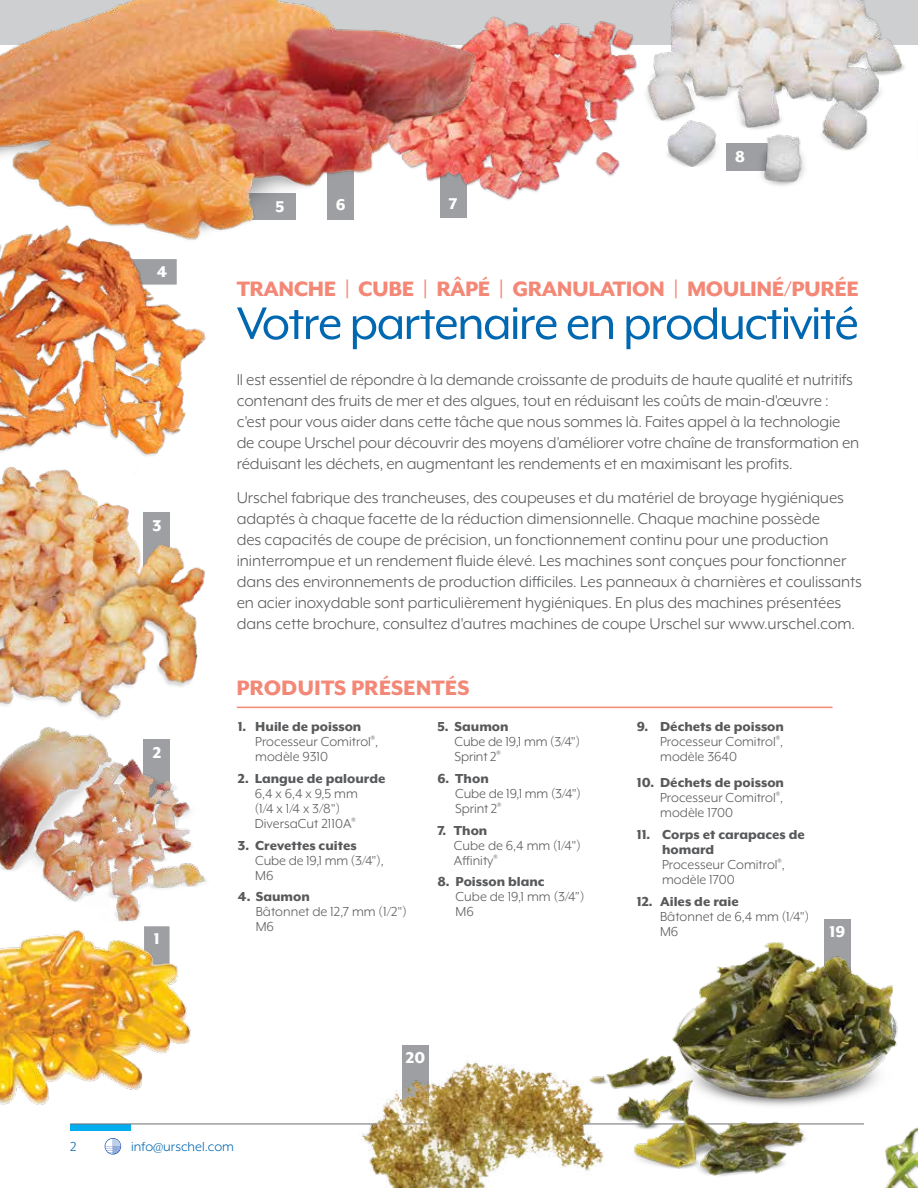
<style>
.page{position:relative;width:918px;height:1188px;background:#fff}
.page>*{position:absolute;margin:0;border:0;box-sizing:border-box;transform-origin:0 0}
.t1{font:52.5px "Mr Eaves XL Mod OT";letter-spacing:-.03em;color:#0067b1}
.t2{font:800 24px "Mr Eaves XL Mod OT";letter-spacing:-.02em;color:#f48877}
.t3{font:800 24px "Mr Eaves XL Mod OT";color:#f48877}
.t4{font:18px/21px "Mr Eaves XL Mod OT";letter-spacing:-.005em;color:#58595b}
.t5{font:800 18px "Mr Eaves XL Mod OT";color:#fff}
.t6{font:15px/15px "Mr Eaves XL Mod OT";color:#58595b}
.t7{font:800 15px "Mr Eaves XL Mod OT";color:#58595b}
.t8{font:15px "Mr Eaves XL Mod OT";color:#0067b1}
.s1{font-weight:800}
</style>
<div class="page">
<div style="left:402px;top:1045px;width:27px;height:60px;background:#9d9fa2"></div>
<div style="left:70px;top:1124px;width:61px;height:7px;background:#00aeef"></div>
<svg style="left:105px;top:1138px;width:16px;height:17px"></svg>
<hr style="left:70px;top:1124px;width:794px;height:1px;background:#6d6e71">
<hr style="left:237px;top:707px;width:596px;height:1px;background:#f48877">
<img style="left:0;top:706px;width:307px;height:206px">
<img style="left:597px;top:0;width:303px;height:186px">
<img style="left:504px;top:4px;width:174px;height:197px">
<img style="left:0;top:0;width:504px;height:230px">
<img style="left:900px;top:0;width:18px;height:71px">
<img style="left:651px;top:919px;width:267px;height:269px">
<img style="left:0;top:201px;width:225px;height:241px">
<img style="left:0;top:442px;width:235px;height:307px">
<img style="left:307px;top:1058px;width:344px;height:130px">
<img style="left:0;top:912px;width:191px;height:193px">
<svg style="left:736px;top:151px;width:9px;height:11px"></svg>
<p class="t8" style="left:70px;top:1139px;width:8px">2</p>
<p class="t5" style="left:157px;top:261px;width:12px">4</p>
<p class="t5" style="left:152px;top:516px;width:11px">3</p>
<p class="t5" style="left:153px;top:743px;width:10px">2</p>
<p class="t5" style="left:154px;top:929px;width:8px">1</p>
<p class="t5" style="left:275px;top:196px;width:10px">5</p>
<p class="t5" style="left:336px;top:195px;width:11px">6</p>
<p class="t5" style="left:449px;top:193px;width:10px">7</p>
<h2 class="t2" style="left:237px;top:275px;width:624px">TRANCHE | CUBE | RÂPÉ | GRANULATION | MOULINÉ/PURÉE</h2>
<h1 class="t1" style="left:237px;top:295px;width:624px">Votre partenaire en productivité</h1>
<p class="t4" style="left:237px;top:369px;width:624px">Il est essentiel de répondre à la demande croissante de produits de haute qualité et nutritifs contenant des fruits de mer et des algues, tout en réduisant les coûts de main-d'œuvre : c'est pour vous aider dans cette tâche que nous sommes là. Faites appel à la technologie de coupe Urschel pour découvrir des moyens d'améliorer votre chaîne de transformation en réduisant les déchets, en augmentant les rendements et en maximisant les profits.</p>
<p class="t4" style="left:237px;top:487px;width:627px">Urschel fabrique des trancheuses, des coupeuses et du matériel de broyage hygiéniques adaptés à chaque facette de la réduction dimensionnelle. Chaque machine possède<br>des capacités de coupe de précision, un fonctionnement continu pour une production ininterrompue et un rendement fluide élevé. Les machines sont conçues pour fonctionner dans des environnements de production difficiles. Les panneaux à charnières et coulissants en acier inoxydable sont particulièrement hygiéniques. En plus des machines présentées dans cette brochure, consultez d'autres machines de coupe Urschel sur www.urschel.com.</p>
<h2 class="t3" style="left:236px;top:674px;width:235px">PRODUITS PRÉSENTÉS</h2>
<p class="t6" style="left:255px;top:719px;width:124px;text-indent:-17px"><span class="s1">1. Huile de poisson<br></span>Processeur Comitrol<sup>®</sup>, modèle 9310</p>
<p class="t7" style="left:238px;top:770px;width:149px">2. Langue de palourde</p>
<p class="t6" style="left:255px;top:786px;width:105px">6,4 x 6,4 x 9,5 mm (1/4 x 1/4 x 3/8")<br>DiversaCut 2110A<sup>®</sup></p>
<p class="t7" style="left:238px;top:837px;width:120px">3. Crevettes cuites</p>
<p class="t6" style="left:255px;top:853px;width:130px">Cube de 19,1 mm (3/4"),<br>M6</p>
<p class="t7" style="left:238px;top:888px;width:73px">4. Saumon</p>
<p class="t6" style="left:256px;top:904px;width:153px">Bâtonnet de 12,7 mm (1/2")<br>M6</p>
<p class="t7" style="left:437px;top:718px;width:73px">5. Saumon</p>
<p class="t6" style="left:455px;top:734px;width:127px">Cube de 19,1 mm (3/4")<br>Sprint 2<sup>®</sup></p>
<p class="t7" style="left:437px;top:770px;width:53px">6. Thon</p>
<p class="t6" style="left:455px;top:786px;width:127px">Cube de 19,1 mm (3/4")<br>Sprint 2<sup>®</sup></p>
<p class="t7" style="left:437px;top:822px;width:52px">7. Thon</p>
<p class="t6" style="left:454px;top:838px;width:128px">Cube de 6,4 mm (1/4")<br>Affinity<sup>®</sup></p>
<p class="t7" style="left:437px;top:873px;width:109px">8. Poisson blanc</p>
<p class="t6" style="left:456px;top:889px;width:130px">Cube de 19,1 mm (3/4”)<br>M6</p>
<p class="t5" style="left:406px;top:1048px;width:21px">20</p>
<p class="t6" style="left:660px;top:719px;width:125px;text-align:justify;text-indent:-24px"><span class="s1">9. Déchets de poisson </span>Processeur Comitrol<sup>®</sup>, modèle 3640</p>
<p class="t6" style="left:660px;top:775px;width:125px;text-align:justify;text-indent:-24px"><span class="s1">10. Déchets de poisson </span>Processeur Comitrol<sup>®</sup>, modèle 1700</p>
<p class="t6" style="left:662px;top:827px;width:144px;text-indent:-25px"><span class="s1">11. Corps et carapaces de homard<br></span>Processeur Comitrol<sup>®</sup>, modèle 1700</p>
<p class="t7" style="left:637px;top:893px;width:104px">12. Ailes de raie</p>
<p class="t6" style="left:660px;top:909px;width:151px">Bâtonnet de 6,4 mm (1/4")<br>M6</p>
<p class="t5" style="left:829px;top:921px;width:17px">19</p>
<p class="t8" style="left:131px;top:1139px;width:104px">info@urschel.com</p>
</div>
